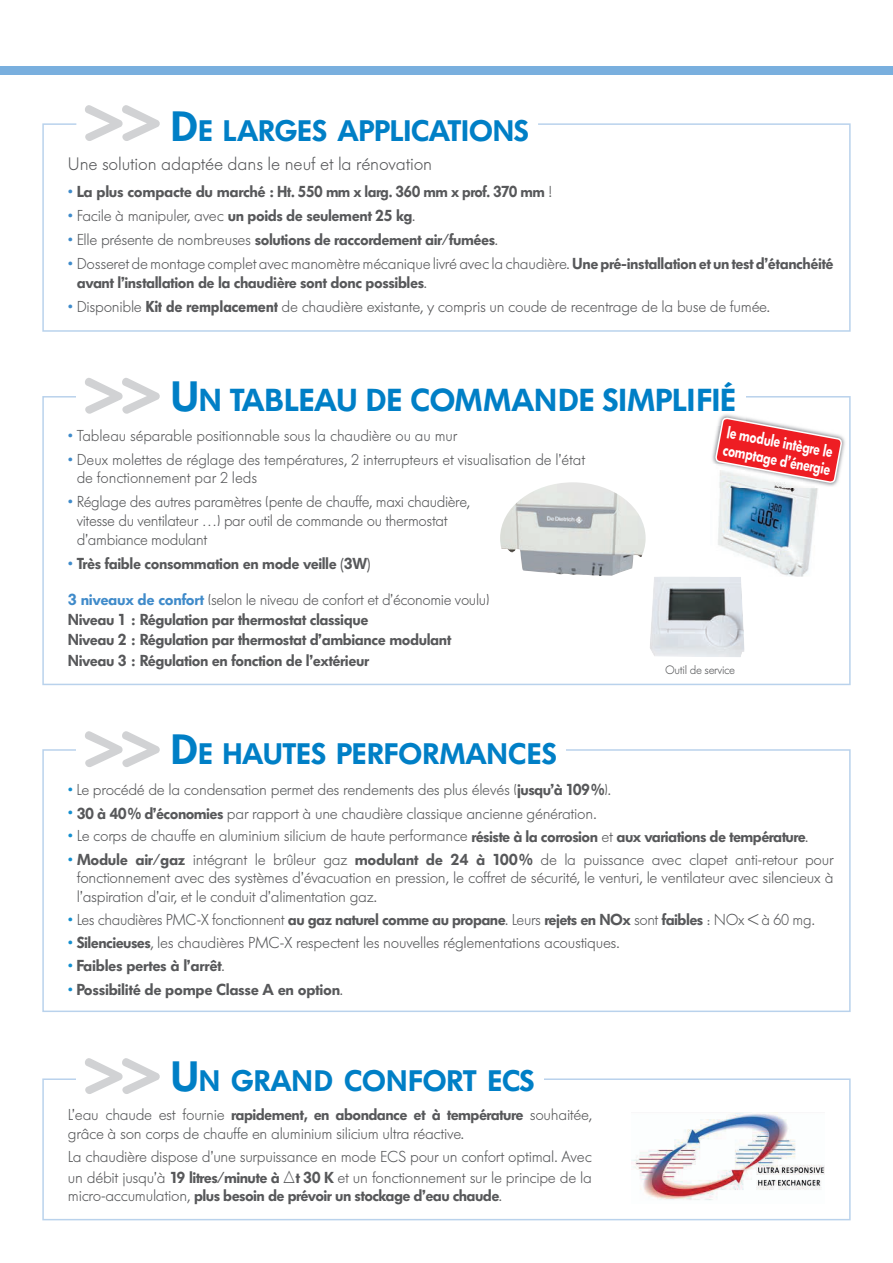
<style>
.page{position:relative;width:893px;height:1263px;background:#fff}
.page>*{position:absolute;margin:0;border:0;box-sizing:border-box;transform-origin:0 0}
.t1{font:600 31.5px "Futura BQ";letter-spacing:-.01em;color:#007fc6}
.t2{font:600 29.4px "Futura BQ";letter-spacing:-.015em;color:#007fc6}
.t3{font:300 18px "Futura BQ";letter-spacing:-.01em;color:#57585a}
.t4{font:600 16.8px/17.7px "Futura BQ";color:#fff;scale:.78 1}
.t5{font:300 15.75px/18.8px "Futura BQ";letter-spacing:-.02em;color:#57585a}
.t6{font:600 15.75px/20.2px "Futura BQ";letter-spacing:-.025em;color:#57585a}
.t7{font:300 12px "Futura BQ";letter-spacing:-.025em;color:#57585a}
.s1{font-size:42px}
.s2{font-weight:300;color:#408bca}
.s3{font-weight:300}
.s4{color:#408bca}
.s5{font-weight:600}
.s6{font-weight:800}
.s7{color:#158fcf}
.s8{font-weight:300;color:#158fcf}
.s9{font-family:"European Pi Three";font-weight:400;font-size:18px}
</style>
<div class="page">
<div style="left:0;top:66px;width:892px;height:8px;background:#79afde"></div>
<svg style="left:42px;top:1078px;width:808px;height:142px"></svg>
<div style="left:76px;top:1047px;width:468px;height:53px;background:#fff"></div>
<svg style="left:85px;top:1058px;width:75px;height:36px"></svg>
<img style="left:631px;top:1113px;width:193px;height:90px">
<div style="left:42px;top:749px;width:808px;height:263px;border:2px solid #b9d2ec"></div>
<div style="left:76px;top:720px;width:489px;height:58px;background:#fff"></div>
<svg style="left:85px;top:731px;width:75px;height:36px"></svg>
<div style="left:42px;top:123px;width:808px;height:209px;border:2px solid #b9d2ec"></div>
<svg style="left:76px;top:105px;width:462px;height:36px"></svg>
<svg style="left:42px;top:396px;width:808px;height:289px"></svg>
<div style="left:76px;top:366px;width:669px;height:60px;background:#fff"></div>
<svg style="left:85px;top:378px;width:75px;height:36px"></svg>
<img style="left:710px;top:465px;width:108px;height:112px">
<img style="left:500px;top:482px;width:145px;height:94px">
<img style="left:711px;top:413px;width:135px;height:74px">
<img style="left:711px;top:413px;width:34px;height:13px">
<img style="left:711px;top:465px;width:107px;height:22px">
<svg style="left:714px;top:417px;width:128px;height:67px"></svg>
<h2 class="t2" style="left:170px;top:119px;width:360px"><span class="s1">D</span>E LARGES APPLICATIONS</h2>
<p class="t3" style="left:68px;top:156px;width:366px">Une solution adaptée dans le neuf et la rénovation</p>
<p class="t6" style="left:68px;top:183px;width:485px"><span class="s2">•</span> La plus compacte du marché : Ht. 550 mm x larg. 360 mm x prof. 370 mm <span class="s3">!</span></p>
<p class="t5" style="left:68px;top:208px;width:349px"><span class="s4">•</span> Facile à manipuler, avec <span class="s5">un poids de seulement 25 kg</span>.</p>
<p class="t6" style="left:68px;top:231px;width:432px"><span class="s2">•</span> <span class="s3">Elle présente de nombreuses</span> solutions de raccordement air/fumées<span class="s3">.</span></p>
<p class="t6" style="left:77px;top:256px;width:758px;line-height:18.8px;text-indent:-9px"><span class="s2">•</span> <span class="s3">Dosseret de montage complet avec manomètre mécanique livré avec la chaudière.</span> Une pré-installation et un test d’étanchéité avant l’installation de la chaudière sont donc possibles<span class="s3">.</span></p>
<p class="t5" style="left:68px;top:299px;width:703px"><span class="s4">•</span> Disponible <span class="s6">Kit de remplacement</span> de chaudière existante, y compris un coude de recentrage de la buse de fumée.</p>
<h1 class="t1" style="left:170px;top:387px;width:567px"><span class="s1">U</span>N TABLEAU DE COMMANDE SIMPLIFIÉ</h1>
<p class="t5" style="left:68px;top:427px;width:391px"><span class="s4">•</span> Tableau séparable positionnable sous la chaudière ou au mur</p>
<p class="t5" style="left:77px;top:451px;width:510px;text-indent:-9px"><span class="s4">•</span> Deux molettes de réglage des températures, 2 interrupteurs et visualisation de l’état de fonctionnement par 2 leds</p>
<p class="t5" style="left:77px;top:494px;width:394px;text-indent:-9px"><span class="s4">•</span> Réglage des autres paramètres (pente de chauffe, maxi chaudière, vitesse du ventilateur …) par outil de commande ou thermostat d’ambiance modulant</p>
<p class="t6" style="left:68px;top:555px;width:304px"><span class="s2">•</span> Très faible consommation en mode veille (3W)</p>
<p class="t6" style="left:68px;top:590px;width:423px"><span class="s4">3 niveaux de confort</span> <span class="s3">(selon le niveau de confort et d’économie voulu)<br></span>Niveau 1 : Régulation par thermostat classique<br>Niveau 2 : Régulation par thermostat d’ambiance modulant Niveau 3 : Régulation en fonction de l’extérieur</p>
<p class="t7" style="left:665px;top:665px;width:72px">Outil de service</p>
<p class="t4" style="left:728px;top:424px;width:141px;rotate:11deg">le module intègre le comptage d’énergie</p>
<h2 class="t2" style="left:170px;top:742px;width:388px"><span class="s1">D</span>E HAUTES PERFORMANCES</h2>
<p class="t5" style="left:68px;top:782px;width:544px"><span class="s7">•</span> Le procédé de la condensation permet des rendements des plus élevés (<span class="s5">jusqu’à 109 %</span>).</p>
<p class="t5" style="left:68px;top:805px;width:530px"><span class="s7">•</span> <span class="s5">30 à 40 % d’économies</span> par rapport à une chaudière classique ancienne génération.</p>
<p class="t5" style="left:68px;top:828px;width:742px"><span class="s7">•</span> Le corps de chauffe en aluminium silicium de haute performance <span class="s5">résiste à la corrosion</span> et <span class="s5">aux variations de température</span>.</p>
<p class="t5" style="left:77px;top:851px;width:758px;text-align:justify;text-indent:-9px"><span class="s7">•</span> <span class="s5">Module air/gaz</span> intégrant le brûleur gaz <span class="s5">modulant de 24 à 100 %</span> de la puissance avec clapet anti-retour pour fonctionnement avec des systèmes d’évacuation en pression, le coffret de sécurité, le venturi, le ventilateur avec silencieux à l’aspiration d’air, et le conduit d’alimentation gaz.</p>
<p class="t5" style="left:68px;top:911px;width:748px"><span class="s7">•</span> Les chaudières PMC-X fonctionnent <span class="s5">au gaz naturel comme au propane</span>. Leurs <span class="s5">rejets en NOx</span> sont <span class="s5">faibles</span> : NOx &lt; à 60 mg.</p>
<p class="t5" style="left:68px;top:934px;width:553px"><span class="s7">•</span> <span class="s5">Silencieuses</span>, les chaudières PMC-X respectent les nouvelles réglementations acoustiques.</p>
<p class="t6" style="left:68px;top:957px;width:158px"><span class="s8">•</span> Faibles pertes à l’arrêt<span class="s3">.</span></p>
<p class="t6" style="left:68px;top:981px;width:277px"><span class="s8">•</span> Possibilité de pompe Classe A en option<span class="s3">.</span></p>
<h2 class="t2" style="left:170px;top:1069px;width:366px"><span class="s1">U</span>N GRAND CONFORT ECS</h2>
<p class="t5" style="left:68px;top:1106px;width:525px">L’eau chaude est fournie <span class="s5">rapidement, en abondance et à température</span> souhaitée, grâce à son corps de chauffe en aluminium silicium ultra réactive.</p>
<p class="t5" style="left:68px;top:1147px;width:525px;line-height:21px">La chaudière dispose d’une surpuissance en mode ECS pour un confort optimal. Avec un débit jusqu’à <span class="s5">19 litres/minute à</span> <span class="s9">-</span><span class="s5">t 30 K</span> et un fonctionnement sur le principe de la</p>
<p class="t6" style="left:68px;top:1187px;width:436px"><span class="s3">micro-accumulation,</span> plus besoin de prévoir un stockage d’eau chaude<span class="s3">.</span></p>
</div>
